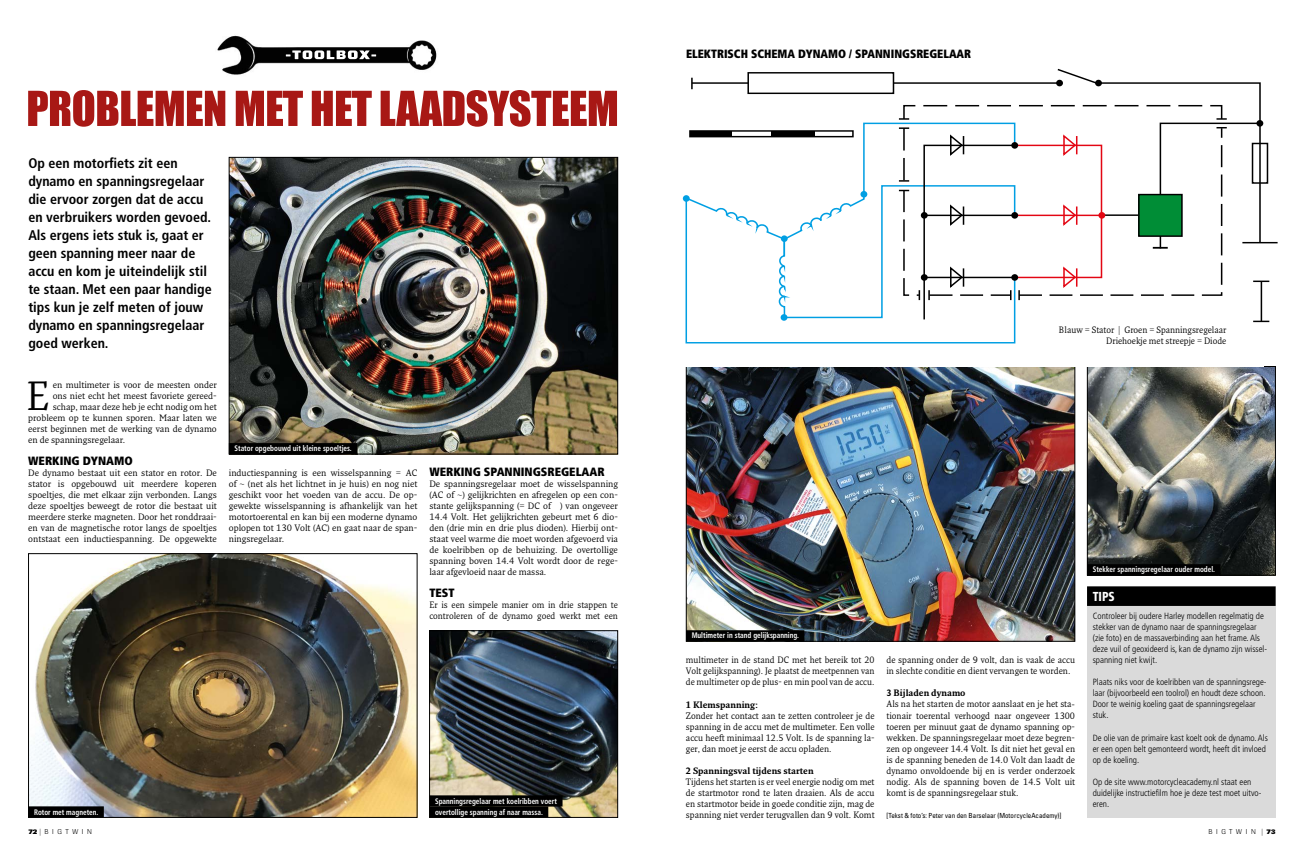
<style>
.page{position:relative;width:1304px;height:851px;background:#fff}
.page>*{position:absolute;margin:0;border:0;box-sizing:border-box;transform-origin:0 0}
.t1{font:39.6px "Fresco";color:#000}
.t2{font:700 condensed 14px/18px "Frutiger";color:#000}
.t3{font:900 condensed 13px "Frutiger LT Std";color:#fff;scale:.9 1}
.t4{font:900 condensed 12px "Frutiger LT Std";color:#000}
.t5{font:900 condensed 12px "Frutiger LT Std";color:#000;scale:.95 1}
.t6{font:9px/11px "Fresco";color:#000;text-align:justify}
.t7{font:9px/11px "Fresco";color:#000;text-align:justify;scale:.96 1}
.t8{font:300 condensed 9px/11px "Frutiger";color:#000}
.t9{font:9px/11px "Fresco";color:#000;scale:.95 1}
.t10{font:700 9px "Fresco";color:#000;scale:.96 1}
.t11{font:700 condensed 8px/11px "Frutiger";color:#fff;scale:.9 1}
.t12{font:condensed 7px "Univers";color:#000}
.t13{font:300 7px "Imago";letter-spacing:.52em;color:#000}
.s1{font-weight:800}
</style>
<div class="page">
<svg style="left:28px;top:90px;width:589px;height:37px"></svg>
<img style="left:217px;top:35px;width:220px;height:40px">
<svg style="left:286px;top:50px;width:90px;height:9px"></svg>
<img style="left:30px;top:555px;width:385px;height:260px">
<div style="left:28px;top:553px;width:389px;height:264px;border:1px solid #000"></div>
<img style="left:688px;top:368px;width:385px;height:271px">
<div style="left:686px;top:366px;width:389px;height:275px;border:1px solid #000"></div>
<img style="left:1089px;top:368px;width:185px;height:205px">
<div style="left:1087px;top:366px;width:189px;height:209px;border:1px solid #000"></div>
<img style="left:431px;top:632px;width:185px;height:183px">
<div style="left:429px;top:630px;width:189px;height:187px;border:1px solid #000"></div>
<img style="left:231px;top:159px;width:385px;height:293px">
<div style="left:229px;top:157px;width:389px;height:297px;border:1px solid #000"></div>
<div style="left:28px;top:806px;width:76px;height:11px;background:#000"></div>
<div style="left:686px;top:630px;width:118px;height:11px;background:#000"></div>
<div style="left:429px;top:795px;width:134px;height:11px;background:#000"></div>
<div style="left:429px;top:806px;width:119px;height:11px;background:#000"></div>
<div style="left:229px;top:443px;width:128px;height:11px;background:#000"></div>
<div style="left:1087px;top:586px;width:189px;height:231px;background:#dadada"></div>
<div style="left:1087px;top:586px;width:189px;height:20px;background:#000"></div>
<svg style="left:685px;top:322px;width:331px;height:22px"></svg>
<hr style="left:1242px;top:242px;width:36px;height:1px;background:#000">
<svg style="left:684px;top:68px;width:585px;height:254px"></svg>
<hr style="left:1261px;top:281px;width:1px;height:40px;background:#000">
<div style="left:1087px;top:564px;width:133px;height:11px;background:#000"></div>
<p class="t2" style="left:28px;top:154px;width:185px">Op een motorfiets zit een dynamo en spanningsregelaar die ervoor zorgen dat de accu en verbruikers worden gevoed.<br>Als ergens iets stuk is, gaat er geen spanning meer naar de accu en kom je uiteindelijk stil te staan. Met een paar handige tips kun je zelf meten of jouw dynamo en spanningsregelaar goed werken.</p>
<h1 class="t1" style="left:26px;top:372px;width:25px">E</h1>
<p class="t6" style="left:53px;top:379px;width:166px">en multimeter is voor de meesten onder</p>
<p class="t6" style="left:53px;top:390px;width:166px">ons niet echt het meest favoriete gereed-</p>
<p class="t6" style="left:53px;top:401px;width:166px">schap, maar deze heb je echt nodig om het</p>
<p class="t6" style="left:28px;top:412px;width:190px">probleem op te kunnen sporen. Maar laten we</p>
<p class="t6" style="left:28px;top:423px;width:190px">eerst beginnen met de werking van de dynamo</p>
<p class="t6" style="left:28px;top:434px;width:99px">en de spanningsregelaar.</p>
<h3 class="t4" style="left:28px;top:453px;width:106px">WERKING DYNAMO</h3>
<p class="t6" style="left:28px;top:467px;width:190px">De dynamo bestaat uit een stator en rotor. De stator is opgebouwd uit meerdere koperen spoeltjes, die met elkaar zijn verbonden. Langs deze spoeltjes beweegt de rotor die bestaat uit meerdere sterke magneten. Door het ronddraai&shy;en van de magnetische rotor langs de spoeltjes ontstaat een inductiespanning. De opgewekte</p>
<p class="t6" style="left:229px;top:467px;width:190px">inductiespanning is een wisselspanning = AC of ~ (net als het lichtnet in je huis) en nog niet geschikt voor het voeden van de accu. De op&shy;gewekte wisselspanning is afhankelijk van het motortoerental en kan bij een moderne dynamo oplopen tot 130 Volt (AC) en gaat naar de span&shy;ningsregelaar.</p>
<h3 class="t4" style="left:429px;top:464px;width:177px">WERKING SPANNINGSREGELAAR</h3>
<p class="t11" style="left:235px;top:443px;width:132px">Stator opgebouwd uit kleine spoeltjes.</p>
<p class="t6" style="left:429px;top:478px;width:190px">De spanningsregelaar moet de wisselspanning (AC of ~) gelijkrichten en afregelen op een con&shy;stante gelijkspanning (= DC of ) van ongeveer 14.4 Volt. Het gelijkrichten gebeurt met 6 dio&shy;den (drie min en drie plus dioden). Hierbij ont&shy;staat veel warme die moet worden afgevoerd via de koelribben op de behuizing. De overtollige spanning boven 14.4 Volt wordt door de rege&shy;laar afgevloeid naar de massa.</p>
<h3 class="t4" style="left:429px;top:585px;width:27px">TEST</h3>
<p class="t9" style="left:429px;top:599px;width:200px">Er is een simpele manier om in drie stappen te controleren of de dynamo goed werkt met een</p>
<p class="t11" style="left:34px;top:806px;width:73px">Rotor met magneten.</p>
<p class="t11" style="left:435px;top:795px;width:137px">Spanningsregelaar met koelribben voert overtollige spanning af naar massa.</p>
<h3 class="t5" style="left:686px;top:46px;width:302px">ELEKTRISCH SCHEMA DYNAMO / SPANNINGSREGELAAR</h3>
<p class="t9" style="left:1059px;top:324px;width:178px;text-align:right">Blauw = Stator | Groen = Spanningsregelaar<br>Driehoekje met streepje = Diode</p>
<p class="t11" style="left:1093px;top:564px;width:137px">Stekker spanningsregelaar ouder model.</p>
<p class="t11" style="left:692px;top:630px;width:121px">Multimeter in stand gelijkspanning.</p>
<p class="t9" style="left:686px;top:654px;width:200px;text-align:justify">multimeter in de stand DC met het bereik tot 20<br>Volt gelijkspanning). Je plaatst de meetpennen van de multimeter op de plus- en min pool van de accu.</p>
<p class="t10" style="left:686px;top:698px;width:76px">1 Klemspanning:</p>
<p class="t7" style="left:686px;top:709px;width:198px">Zonder het contact aan te zetten controleer je de spanning in de accu met de multimeter. Een volle accu heeft minimaal 12.5 Volt. Is de spanning la&shy;ger, dan moet je eerst de accu opladen.</p>
<p class="t10" style="left:686px;top:764px;width:135px">2 Spanningsval tijdens starten</p>
<p class="t7" style="left:686px;top:775px;width:198px">Tijdens het starten is er veel energie nodig om met de startmotor rond te laten draaien. Als de accu en startmotor beide in goede conditie zijn, mag de spanning niet verder terugvallen dan 9 volt. Komt</p>
<p class="t7" style="left:887px;top:654px;width:198px">de spanning onder de 9 volt, dan is vaak de accu in slechte conditie en dient vervangen te worden.</p>
<p class="t10" style="left:887px;top:687px;width:84px">3 Bijladen dynamo</p>
<p class="t7" style="left:887px;top:698px;width:198px">Als na het starten de motor aanslaat en je het sta&shy;tionair toerental verhoogd naar ongeveer 1300 toeren per minuut gaat de dynamo spanning op&shy;wekken. De spanningsregelaar moet deze begren&shy;zen op ongeveer 14.4 Volt. Is dit niet het geval en is de spanning beneden de 14.0 Volt dan laadt de dynamo onvoldoende bij en is verder onderzoek nodig. Als de spanning boven de 14.5 Volt uit komt is de spanningsregelaar stuk.</p>
<p class="t12" style="left:887px;top:810px;width:176px">[Tekst &amp; foto’s: Peter van den Barselaar (MotorcycleAcademy)]</p>
<h3 class="t3" style="left:1093px;top:588px;width:26px">TIPS</h3>
<p class="t8" style="left:1093px;top:611px;width:176px">Controleer bij oudere Harley modellen regelmatig de stekker van de dynamo naar de spanningsregelaar (zie foto) en de massaverbinding aan het frame. Als deze vuil of geoxideerd is, kan de dynamo zijn wissel&shy;spanning niet kwijt.</p>
<p class="t8" style="left:1093px;top:677px;width:175px">Plaats niks voor de koelribben van de spanningsrege&shy;laar (bijvoorbeeld een toolrol) en houdt deze schoon.<br>Door te weinig koeling gaat de spanningsregelaar stuk.</p>
<p class="t8" style="left:1093px;top:731px;width:177px">De olie van de primaire kast koelt ook de dynamo. Als er een open belt gemonteerd wordt, heeft dit invloed op de koeling.</p>
<p class="t8" style="left:1093px;top:775px;width:170px">Op de site www.motorcycleacademy.nl staat een duidelijke instructiefilm hoe je deze test moet uitvo&shy;eren.</p>
<p class="t13" style="left:28px;top:827px;width:65px"><span class="s1">72</span> |BIGTWIN</p>
<p class="t13" style="left:1208px;top:828px;width:69px">BIGTWIN |<span class="s1">73</span></p>
</div>
